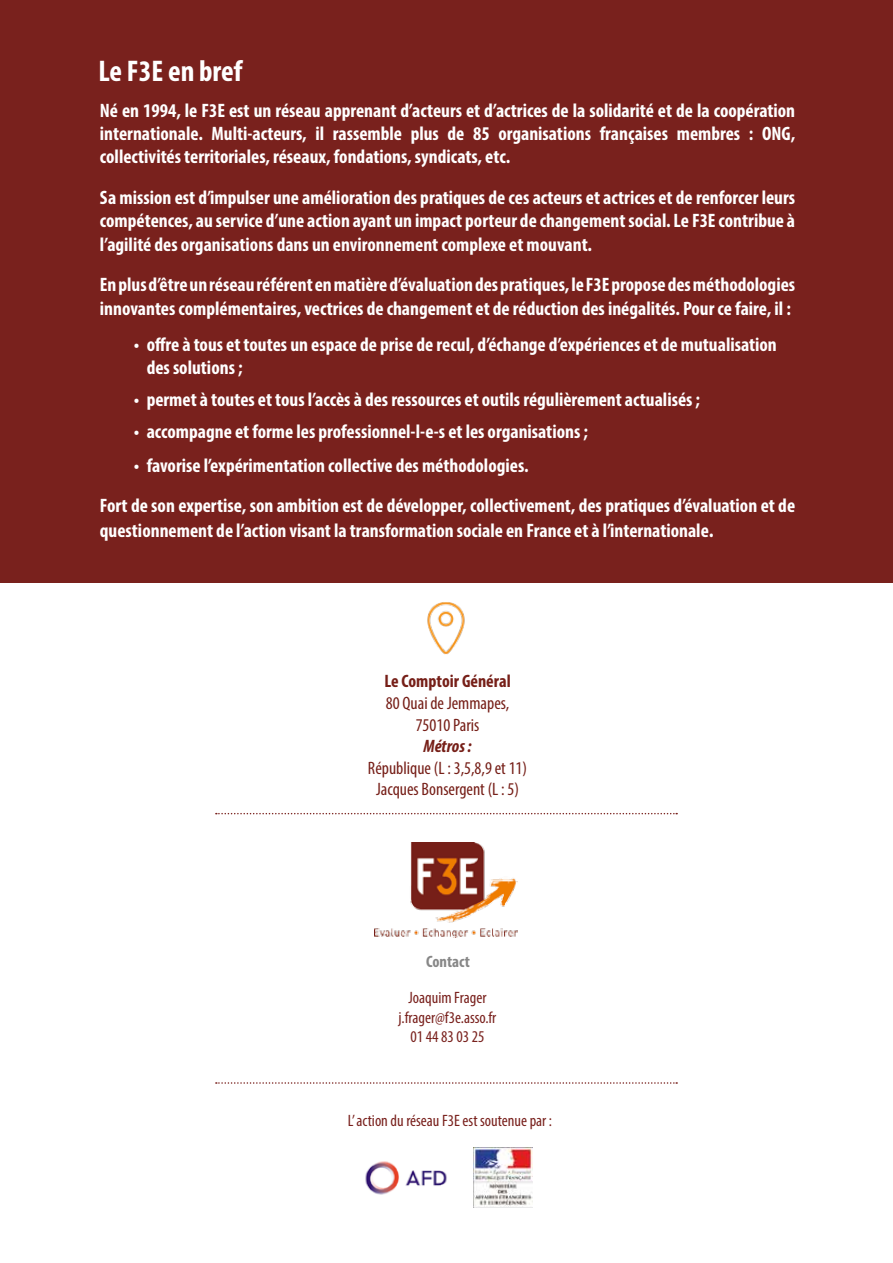
<style>
.page{position:relative;width:893px;height:1263px;background:#fff}
.page>*{position:absolute;margin:0;border:0;box-sizing:border-box;transform-origin:0 0}
.t1{font:700 condensed 30px "Myriad Pro";color:#fff}
.t2{font:700 condensed 19.5px/23.4px "Myriad Pro";color:#fff}
.t3{font:condensed 18px/21.6px "Myriad Pro";color:#761f18;text-align:center}
.t4{font:700 condensed 18px "Myriad Pro";color:#761f18}
.t5{font:italic 700 condensed 18px "Myriad Pro";color:#761f18}
.t6{font:condensed 16.5px/19.8px "Myriad Pro";color:#79211d;text-align:center}
.t7{font:700 condensed 16.5px "Myriad Pro";color:#878787}
.s1{font-size:21px}
</style>
<div class="page">
<div style="left:0;top:0;width:893px;height:583px;background:#79211d"></div>
<img style="left:374px;top:842px;width:144px;height:95px">
<svg style="left:216px;top:1082px;width:461px;height:2px"></svg>
<img style="left:473px;top:1147px;width:59px;height:61px">
<img style="left:365px;top:1161px;width:82px;height:34px">
<img style="left:427px;top:602px;width:38px;height:53px">
<svg style="left:216px;top:813px;width:461px;height:1px"></svg>
<h1 class="t1" style="left:98px;top:52px;width:146px">Le F3E en bref</h1>
<p class="t2" style="left:100px;top:98px;width:697px;text-align:justify">Né en 1994, le F3E est un réseau apprenant d’acteurs et d’actrices de la solidarité et de la coopération internationale. Multi-acteurs, il rassemble plus de 85 organisations françaises membres : ONG, collectivités territoriales, réseaux, fondations, syndicats, etc.</p>
<p class="t2" style="left:100px;top:185px;width:697px;text-align:justify">Sa mission est d’impulser une amélioration des pratiques de ces acteurs et actrices et de renforcer leurs compétences, au service d’une action ayant un impact porteur de changement social. Le F3E contribue à l’agilité des organisations dans un environnement complexe et mouvant.</p>
<p class="t2" style="left:100px;top:272px;width:697px">En plus d’être un réseau référent en matière d’évaluation des pratiques, le F3E propose des méthodologies innovantes complémentaires, vectrices de changement et de réduction des inégalités. Pour ce faire, il :</p>
<p class="t2" style="left:147px;top:332px;width:632px;text-indent:-13px">• offre à tous et toutes un espace de prise de recul, d’échange d’expériences et de mutualisation des solutions ;</p>
<p class="t2" style="left:134px;top:387px;width:568px">• permet à toutes et tous l’accès à des ressources et outils régulièrement actualisés ;</p>
<p class="t2" style="left:134px;top:419px;width:456px">• accompagne et forme les professionnel-l-e-s et les organisations ;</p>
<p class="t2" style="left:100px;top:444px;width:697px;line-height:40.3px;text-indent:34px">• favorise l’expérimentation collective des méthodologies.<br>Fort de son expertise, son ambition est de développer, collectivement, des pratiques d’évaluation et de</p>
<p class="t2" style="left:100px;top:519px;width:615px">questionnement de l’action visant la transformation sociale en France et à l’internationale<span class="s1">.</span></p>
<p class="t4" style="left:384px;top:670px;width:128px">Le Comptoir Général</p>
<p class="t3" style="left:386px;top:692px;width:125px">80 Quai de Jemmapes,<br>75010 Paris</p>
<p class="t5" style="left:423px;top:735px;width:50px">Métros :</p>
<p class="t3" style="left:368px;top:757px;width:161px">République (L : 3,5,8,9 et 11)<br>Jacques Bonsergent (L : 5)</p>
<p class="t7" style="left:426px;top:951px;width:45px">Contact</p>
<p class="t6" style="left:399px;top:987px;width:99px">Joaquim Frager j.frager@f3e.asso.fr<br>01 44 83 03 25</p>
<p class="t6" style="left:348px;top:1110px;width:206px">L’ action du réseau F3E est soutenue par :</p>
</div>
